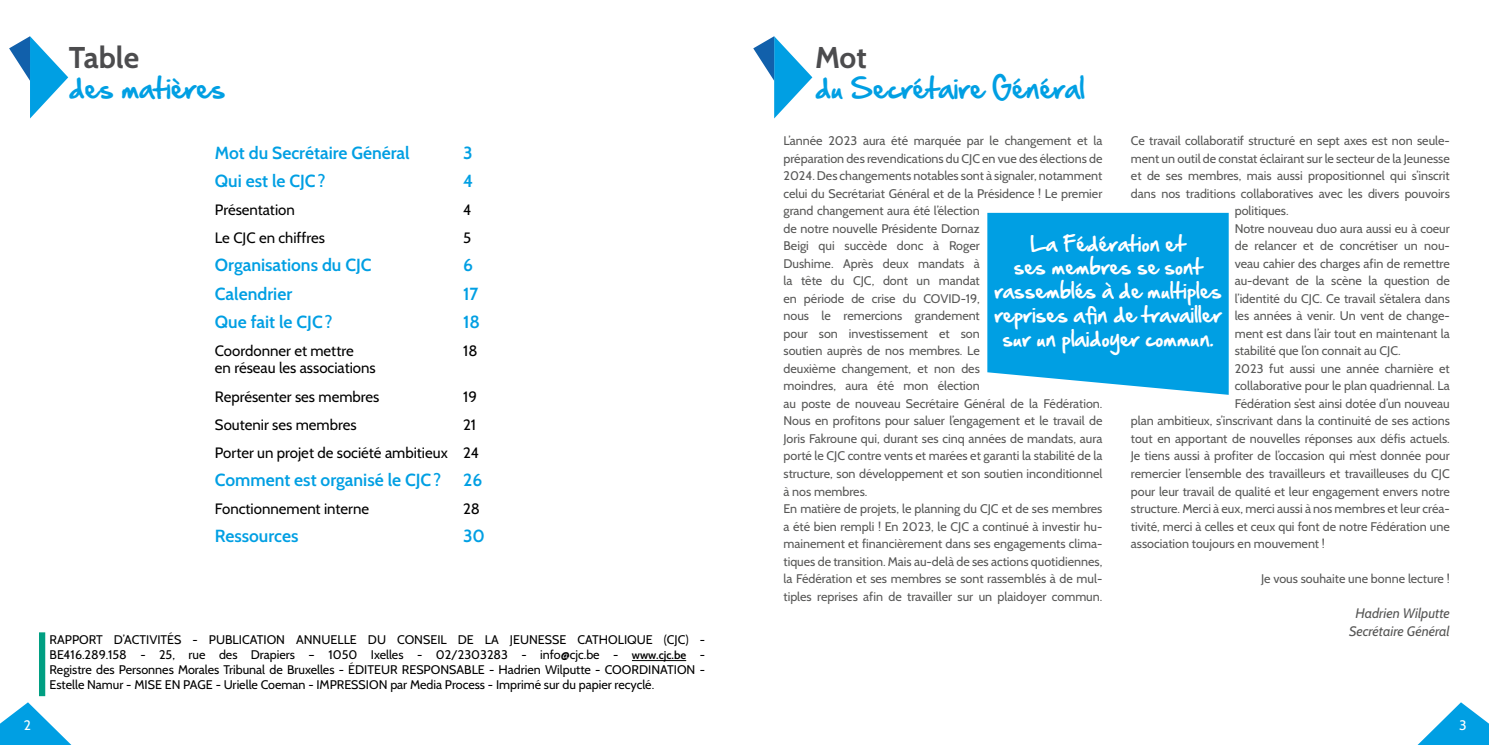
<style>
.page{position:relative;width:1489px;height:745px;background:#fff}
.page>*{position:absolute;margin:0;border:0;box-sizing:border-box;transform-origin:0 0}
.t1{font:700 30px "Cabin";letter-spacing:-.005em;color:#4c4c4e}
.t2{font:25px "Hand Of Sean";color:#009fe3}
.t3{font:18.75px/23.8px "Hand Of Sean";color:#fff;text-align:center}
.t4{font:600 17.5px/28.1px "Cabin";color:#009fe3}
.t5{font:15px/28.1px "Cabin";color:#000}
.t6{font:italic 13.75px/17.5px "Cabin";color:#575756;text-align:center}
.t7{font:13.75px "Cabin";color:#fff}
.t8{font:12.5px/17.5px "Cabin";color:#575756}
.t9{font:12.5px/15px "Cabin";color:#000;text-align:justify}
.s1{font-weight:600;font-size:11.25px}
</style>
<div class="page">
<svg style="left:0;top:702px;width:71px;height:42px"></svg>
<svg style="left:1418px;top:702px;width:70px;height:42px"></svg>
<hr style="left:632px;top:660px;width:54px;height:1px;background:#000">
<div style="left:39px;top:632px;width:6px;height:63px;background:#009f82"></div>
<div style="left:987px;top:213px;width:241px;height:181px;background:#009fe3"></div>
<svg style="left:753px;top:36px;width:59px;height:82px"></svg>
<svg style="left:9px;top:36px;width:59px;height:82px"></svg>
<h1 class="t1" style="left:69px;top:39px;width:72px">Table</h1>
<h2 class="t2" style="left:69px;top:66px;width:158px">des matières</h2>
<h3 class="t4" style="left:215px;top:138px;width:196px">Mot du Secrétaire Général<br>Qui est le CJC?</h3>
<p class="t5" style="left:215px;top:195px;width:112px">Présentation<br>Le CJC en chiffres</p>
<h3 class="t4" style="left:215px;top:251px;width:158px">Organisations du CJC<br>Calendrier<br>Que fait le CJC?</h3>
<p class="t5" style="left:215px;top:341px;width:162px;line-height:17.5px">Coordonner et mettre<br>en réseau les associations</p>
<p class="t5" style="left:215px;top:382px;width:234px">Représenter ses membres<br>Soutenir ses membres<br>Porter un projet de société ambitieux</p>
<h3 class="t4" style="left:215px;top:465px;width:228px">Comment est organisé le CJC?</h3>
<p class="t5" style="left:215px;top:494px;width:156px">Fonctionnement interne</p>
<h3 class="t4" style="left:215px;top:522px;width:85px">Ressources</h3>
<h3 class="t4" style="left:463px;top:138px;width:12px">3<br>4</h3>
<p class="t5" style="left:463px;top:195px;width:10px">4<br>5</p>
<h3 class="t4" style="left:463px;top:251px;width:18px">6<br>17<br>18</h3>
<p class="t5" style="left:463px;top:336px;width:16px">18</p>
<p class="t5" style="left:463px;top:382px;width:18px">19<br>21<br>24</p>
<h3 class="t4" style="left:463px;top:465px;width:21px">26</h3>
<p class="t5" style="left:463px;top:494px;width:18px">28</p>
<h3 class="t4" style="left:463px;top:522px;width:23px">30</h3>
<p class="t9" style="left:50px;top:632px;width:657px">RAPPORT D’ACTIVITÉS - PUBLICATION ANNUELLE DU CONSEIL DE LA JEUNESSE CATHOLIQUE (CJC) - BE416.289.158 - 25, rue des Drapiers – 1050 Ixelles - 02/2303283 - info@cjc.be - <span class="s1">www.cjc.be</span> - Registre des Personnes Morales Tribunal de Bruxelles - ÉDITEUR RESPONSABLE - Hadrien Wilputte - COORDINATION - Estelle Namur - MISE EN PAGE - Urielle Coeman - IMPRESSION par Media Process - Imprimé sur du papier recyclé.</p>
<h1 class="t1" style="left:815px;top:39px;width:53px">Mot</h1>
<h2 class="t2" style="left:815px;top:66px;width:271px">du Secrétaire Général</h2>
<p class="t8" style="left:783px;top:132px;width:320px">L’année 2023 aura été marquée par le changement et la préparation des revendications du CJC en vue des élections de 2024. Des changements notables sont à signaler, notamment celui du Secrétariat Général et de la Présidence ! Le premier grand changement aura été l’élection<br>de notre nouvelle Présidente Dornaz<br>Beigi qui succède donc à Roger<br>Dushime. Après deux mandats à<br>la tête du CJC, dont un mandat<br>en période de crise du COVID-19,<br>nous le remercions grandement<br>pour son investissement et son<br>soutien auprès de nos membres. Le<br>deuxième changement, et non des<br>moindres, aura été mon élection<br>au poste de nouveau Secrétaire Général de la Fédération.<br>Nous en profitons pour saluer l’engagement et le travail de Joris Fakroune qui, durant ses cinq années de mandats, aura porté le CJC contre vents et marées et garanti la stabilité de la structure, son développement et son soutien inconditionnel à nos membres.<br>En matière de projets, le planning du CJC et de ses membres a été bien rempli ! En 2023, le CJC a continué à investir hu&shy;mainement et financièrement dans ses engagements clima&shy;tiques de transition. Mais au-delà de ses actions quotidiennes, la Fédération et ses membres se sont rassemblés à de mul&shy;tiples reprises afin de travailler sur un plaidoyer commun.</p>
<p class="t8" style="left:1130px;top:132px;width:320px">Ce travail collaboratif structuré en sept axes est non seule-</p>
<p class="t8" style="left:1130px;top:149px;width:320px">ment un outil de constat éclairant sur le secteur de la Jeunesse</p>
<p class="t8" style="left:1130px;top:167px;width:320px">et de ses membres, mais aussi propositionnel qui s’inscrit</p>
<p class="t8" style="left:1130px;top:184px;width:320px">dans nos traditions collaboratives avec les divers pouvoirs</p>
<p class="t8" style="left:1234px;top:202px;width:55px">politiques.</p>
<p class="t8" style="left:1234px;top:219px;width:217px">Notre nouveau duo aura aussi eu à coeur</p>
<p class="t8" style="left:1234px;top:237px;width:217px">de relancer et de concrétiser un nou-</p>
<p class="t8" style="left:1234px;top:254px;width:217px">veau cahier des charges afin de remettre</p>
<p class="t8" style="left:1234px;top:272px;width:217px">au-devant de la scène la question de</p>
<p class="t8" style="left:1234px;top:289px;width:217px">l’identité du CJC. Ce travail s’étalera dans</p>
<p class="t8" style="left:1234px;top:307px;width:217px">les années à venir. Un vent de change-</p>
<p class="t8" style="left:1234px;top:324px;width:216px">ment est dans l’air tout en maintenant la</p>
<p class="t8" style="left:1234px;top:342px;width:167px">stabilité que l’on connait au CJC.</p>
<p class="t8" style="left:1234px;top:359px;width:216px">2023 fut aussi une année charnière et</p>
<p class="t8" style="left:1234px;top:377px;width:216px">collaborative pour le plan quadriennal. La</p>
<p class="t8" style="left:1234px;top:394px;width:217px">Fédération s’est ainsi dotée d’un nouveau</p>
<p class="t8" style="left:1130px;top:412px;width:320px">plan ambitieux, s’inscrivant dans la continuité de ses actions</p>
<p class="t8" style="left:1130px;top:429px;width:320px">tout en apportant de nouvelles réponses aux défis actuels.</p>
<p class="t8" style="left:1130px;top:447px;width:320px">Je tiens aussi à profiter de l’occasion qui m’est donnée pour</p>
<p class="t8" style="left:1130px;top:464px;width:320px">remercier l’ensemble des travailleurs et travailleuses du CJC</p>
<p class="t8" style="left:1130px;top:482px;width:320px">pour leur travail de qualité et leur engagement envers notre</p>
<p class="t8" style="left:1130px;top:499px;width:320px">structure. Merci à eux, merci aussi à nos membres et leur créa-</p>
<p class="t8" style="left:1130px;top:517px;width:320px">tivité, merci à celles et ceux qui font de notre Fédération une</p>
<p class="t8" style="left:1130px;top:534px;width:195px">association toujours en mouvement !</p>
<p class="t8" style="left:1260px;top:569px;width:190px">Je vous souhaite une bonne lecture !</p>
<p class="t6" style="left:1348px;top:604px;width:102px">Hadrien Wilputte<br>Secrétaire Général</p>
<h3 class="t3" style="left:994px;top:231px;width:229px">La Fédération et<br>ses membres se sont rassemblés à de multiples reprises afin de travailler sur un plaidoyer commun.</h3>
<p class="t7" style="left:24px;top:716px;width:9px">2</p>
<p class="t7" style="left:1458px;top:716px;width:9px">3</p>
</div>
